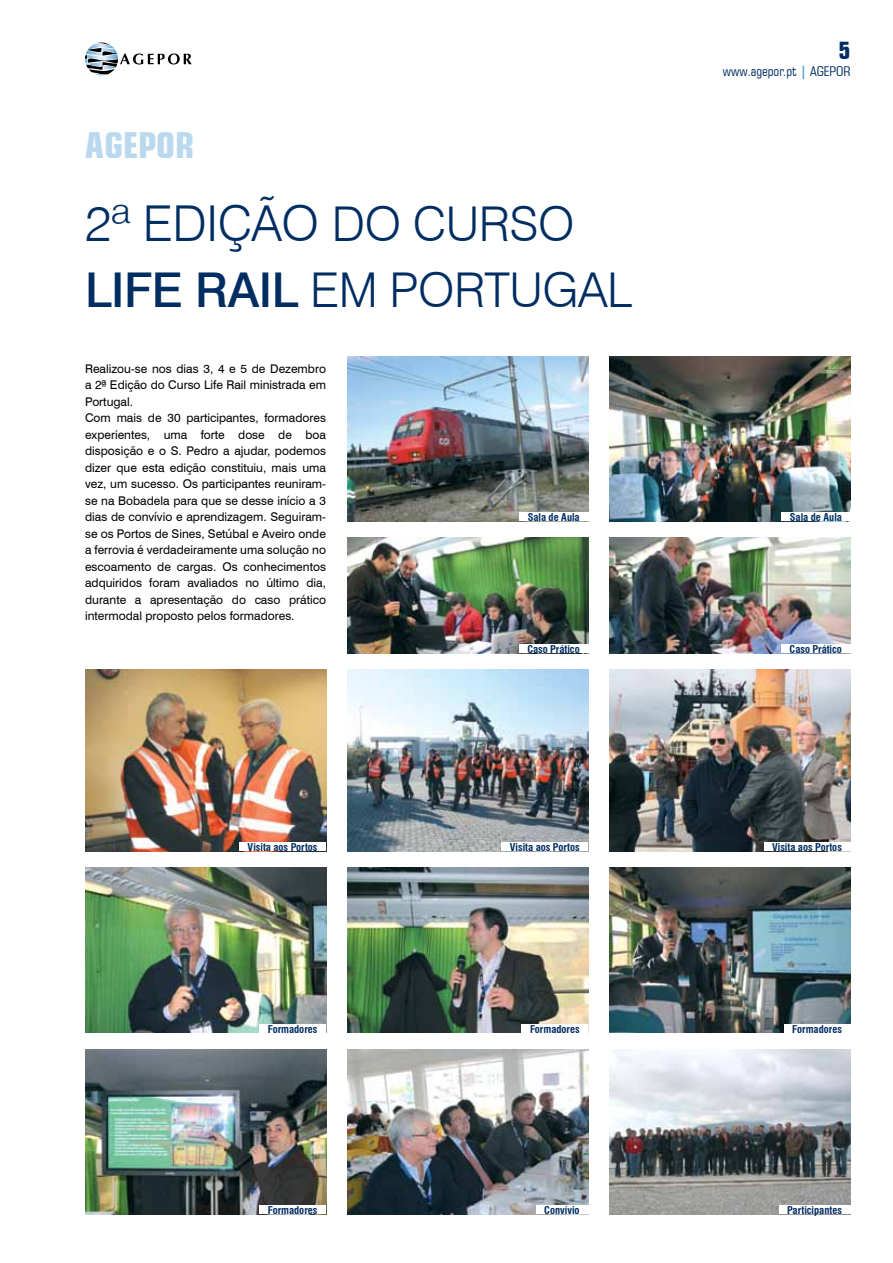
<style>
.page{position:relative;width:893px;height:1263px;background:#fff}
.page>*{position:absolute;margin:0;border:0;box-sizing:border-box;transform-origin:0 0}
.t1{font:300 49.5px "Swiss 721 BT";letter-spacing:-.01em;color:#002d62}
.t2{font:300 48px "Swiss 721 BT";letter-spacing:-.01em;color:#002d62}
.t3{font:700 condensed 36px "Square 721 BT";color:#bbd9ee}
.t4{font:700 condensed 24px "Square 721 BT";color:#002d62}
.t5{font:condensed 13.5px "Square 721 BT";color:#002d62}
.t6{font:12px/16.5px "Swiss 721 BT";color:#000}
.t7{font:700 condensed 10.5px "Swiss 721 BT";color:#002d62}
.s1{font-size:48px}
.s2{font-weight:500}
.s3{font-weight:700;color:#56a0d3}
</style>
<div class="page">
<svg style="left:85px;top:43px;width:107px;height:32px"></svg>
<img style="left:85px;top:670px;width:241px;height:181px">
<img style="left:85px;top:868px;width:241px;height:165px">
<img style="left:85px;top:1049px;width:241px;height:165px">
<img style="left:347px;top:670px;width:241px;height:181px">
<img style="left:347px;top:868px;width:241px;height:165px">
<img style="left:347px;top:1049px;width:241px;height:165px">
<img style="left:347px;top:356px;width:241px;height:165px">
<img style="left:347px;top:538px;width:241px;height:115px">
<img style="left:609px;top:670px;width:241px;height:181px">
<img style="left:609px;top:868px;width:241px;height:165px">
<img style="left:609px;top:1049px;width:241px;height:165px">
<img style="left:609px;top:356px;width:241px;height:165px">
<img style="left:609px;top:538px;width:241px;height:115px">
<div style="left:519px;top:512px;width:69px;height:9px;background:#fff"></div>
<div style="left:519px;top:644px;width:69px;height:9px;background:#fff"></div>
<div style="left:239px;top:842px;width:87px;height:9px;background:#fff"></div>
<div style="left:259px;top:1024px;width:67px;height:9px;background:#fff"></div>
<div style="left:259px;top:1205px;width:67px;height:9px;background:#fff"></div>
<div style="left:536px;top:1205px;width:52px;height:9px;background:#fff"></div>
<div style="left:779px;top:1205px;width:71px;height:9px;background:#fff"></div>
<div style="left:521px;top:1024px;width:67px;height:9px;background:#fff"></div>
<div style="left:784px;top:1024px;width:66px;height:9px;background:#fff"></div>
<div style="left:501px;top:842px;width:87px;height:9px;background:#fff"></div>
<div style="left:764px;top:842px;width:86px;height:9px;background:#fff"></div>
<div style="left:781px;top:644px;width:69px;height:9px;background:#fff"></div>
<div style="left:781px;top:512px;width:69px;height:9px;background:#fff"></div>
<h3 class="t3" style="left:85px;top:123px;width:111px">AGEPOR</h3>
<h1 class="t1" style="left:85px;top:193px;width:491px">2ª EDIÇÃO <span class="s1">DO CURSO</span></h1>
<h2 class="t2" style="left:85px;top:260px;width:549px"><span class="s2">LIFE RAIL</span> EM PORTUGAL</h2>
<p class="t6" style="left:85px;top:360px;width:242px">Realizou-se nos dias 3, 4 e 5 de Dezembro a 2ª Edição do Curso Life Rail ministrada em Portugal.<br>Com mais de 30 participantes, formadores experientes, uma forte dose de boa disposição e o S. Pedro a ajudar, podemos dizer que esta edição constituiu, mais uma vez, um sucesso. Os participantes reuniram&shy;se na Bobadela para que se desse início a 3 dias de convívio e aprendizagem. Seguiram&shy;se os Portos de Sines, Setúbal e Aveiro onde a ferrovia é verdadeiramente uma solução no escoamento de cargas. Os conhecimentos adquiridos foram avaliados no último dia, durante a apresentação do caso prático intermodal proposto pelos formadores.</p>
<p class="t7" style="left:528px;top:511px;width:54px">Sala de Aula</p>
<p class="t7" style="left:527px;top:643px;width:54px">Caso Prático</p>
<h3 class="t4" style="left:838px;top:36px;width:13px">5</h3>
<p class="t5" style="left:723px;top:63px;width:129px">www.agepor.pt <span class="s3">|</span> AGEPOR</p>
<p class="t7" style="left:790px;top:511px;width:54px">Sala de Aula</p>
<p class="t7" style="left:790px;top:643px;width:54px">Caso Prático</p>
<p class="t7" style="left:248px;top:841px;width:71px">Visita aos Portos</p>
<p class="t7" style="left:268px;top:1022px;width:51px">Formadores</p>
<p class="t7" style="left:510px;top:841px;width:71px">Visita aos Portos</p>
<p class="t7" style="left:772px;top:841px;width:71px">Visita aos Portos</p>
<p class="t7" style="left:530px;top:1022px;width:51px">Formadores</p>
<p class="t7" style="left:792px;top:1022px;width:51px">Formadores</p>
<p class="t7" style="left:268px;top:1204px;width:51px">Formadores</p>
<p class="t7" style="left:544px;top:1204px;width:37px">Convívio</p>
<p class="t7" style="left:787px;top:1204px;width:56px">Participantes</p>
</div>
